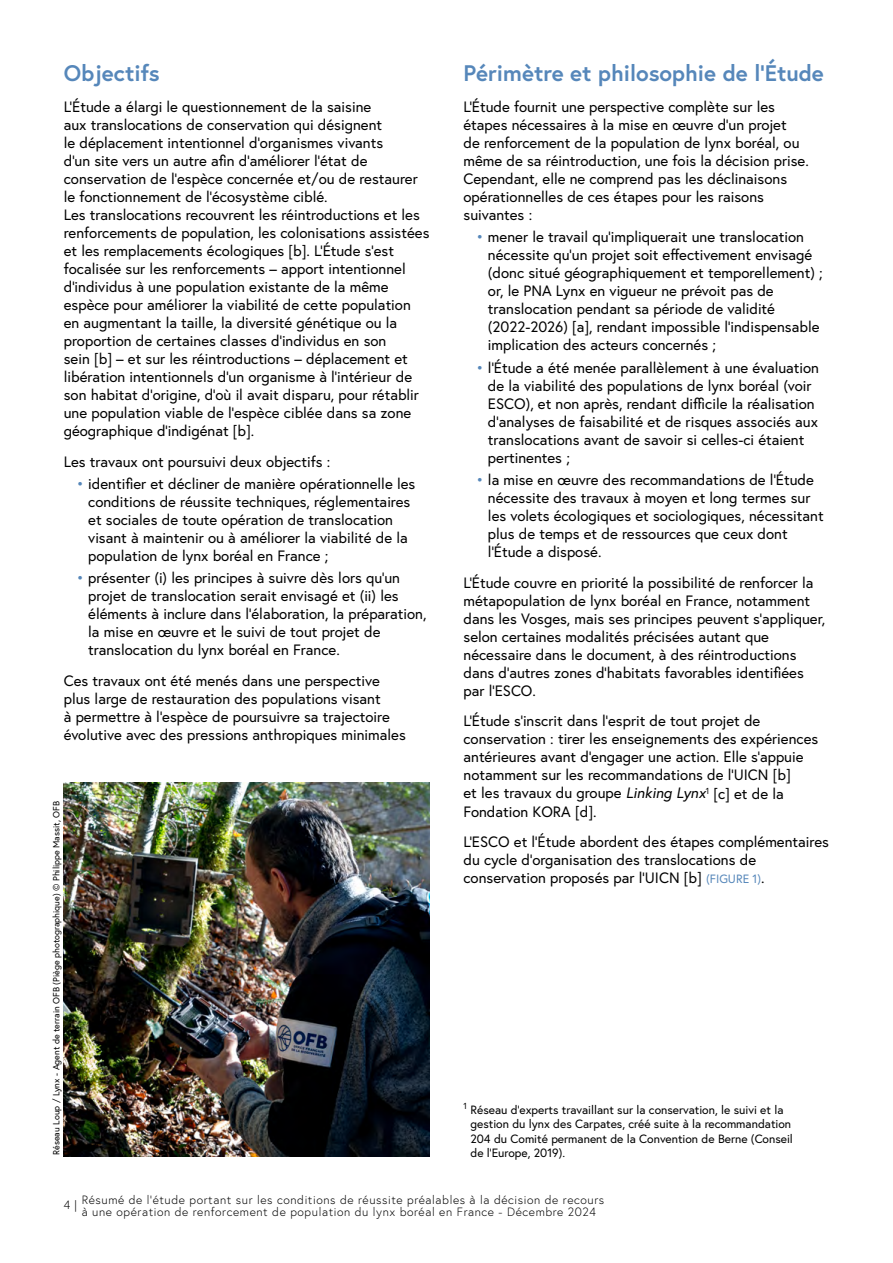
<style>
.page{position:relative;width:893px;height:1263px;background:#fff}
.page>*{position:absolute;margin:0;border:0;box-sizing:border-box;transform-origin:0 0}
.t1{font:700 22.5px "Europa";color:#5687ba}
.t2{font:15px/18px "Europa";color:#000}
.t3{font:12px/14.4px "Europa";color:#000}
.t4{font:300 12px/12px "Europa";letter-spacing:.05em;color:#000}
.t5{font:9px "Europa";color:#000}
.s1{color:#5687ba}
.s2{font-style:italic}
.s3{font-size:12px;color:#5687ba}
</style>
<div class="page">
<img style="left:64px;top:783px;width:365px;height:374px">
<h1 class="t1" style="left:463px;top:58px;width:362px">Périmètre et philosophie de l’Étude</h1>
<p class="t2" style="left:463px;top:98px;width:347px">L’Étude fournit une perspective complète sur les étapes nécessaires à la mise en œuvre d’un projet<br>de renforcement de la population de lynx boréal, ou même de sa réintroduction, une fois la décision prise.<br>Cependant, elle ne comprend pas les déclinaisons opérationnelles de ces étapes pour les raisons suivantes :</p>
<p class="t2" style="left:488px;top:228px;width:336px;text-indent:-12px"><span class="s1">•</span> mener le travail qu’impliquerait une translocation nécessite qu’un projet soit effectivement envisagé (donc situé géographiquement et temporellement) ; or, le PNA Lynx en vigueur ne prévoit pas de translocation pendant sa période de validité (2022-2026) [a], rendant impossible l’indispensable implication des acteurs concernés ;</p>
<p class="t2" style="left:488px;top:358px;width:333px;text-indent:-12px"><span class="s1">•</span> l’Étude a été menée parallèlement à une évaluation de la viabilité des populations de lynx boréal (voir ESCO), et non après, rendant difficile la réalisation d’analyses de faisabilité et de risques associés aux translocations avant de savoir si celles-ci étaient pertinentes ;</p>
<p class="t2" style="left:488px;top:470px;width:337px;text-indent:-12px"><span class="s1">•</span> la mise en œuvre des recommandations de l’Étude nécessite des travaux à moyen et long termes sur les volets écologiques et sociologiques, nécessitant plus de temps et de ressources que ceux dont l’Étude a disposé.</p>
<p class="t2" style="left:463px;top:573px;width:363px">L’Étude couvre en priorité la possibilité de renforcer la métapopulation de lynx boréal en France, notamment dans les Vosges, mais ses principes peuvent s’appliquer, selon certaines modalités précisées autant que nécessaire dans le document, à des réintroductions dans d’autres zones d’habitats favorables identifiées par l’ESCO.</p>
<p class="t2" style="left:463px;top:712px;width:356px">L’Étude s’inscrit dans l’esprit de tout projet de conservation : tirer les enseignements des expériences antérieures avant d’engager une action. Elle s’appuie notamment sur les recommandations de l’UICN [b]<br>et les travaux du groupe <span class="s2">Linking Lynx</span><sup>1</sup> [c] et de la Fondation KORA [d].</p>
<p class="t2" style="left:463px;top:833px;width:367px">L’ESCO et l’Étude abordent des étapes complémentaires du cycle d’organisation des translocations de conservation proposés par l’UICN [b] <span class="s3">(FIGURE 1)</span>.</p>
<h1 class="t1" style="left:64px;top:58px;width:97px">Objectifs</h1>
<p class="t2" style="left:64px;top:98px;width:367px">L’Étude a élargi le questionnement de la saisine<br>aux translocations de conservation qui désignent<br>le déplacement intentionnel d’organismes vivants<br>d’un site vers un autre afin d’améliorer l’état de conservation de l’espèce concernée et/ou de restaurer le fonctionnement de l’écosystème ciblé.<br>Les translocations recouvrent les réintroductions et les renforcements de population, les colonisations assistées et les remplacements écologiques [b]. L’Étude s’est focalisée sur les renforcements – apport intentionnel d’individus à une population existante de la même espèce pour améliorer la viabilité de cette population en augmentant la taille, la diversité génétique ou la proportion de certaines classes d’individus en son<br>sein [b] – et sur les réintroductions – déplacement et libération intentionnels d’un organisme à l’intérieur de son habitat d’origine, d’où il avait disparu, pour rétablir une population viable de l’espèce ciblée dans sa zone géographique d’indigénat [b].</p>
<p class="t2" style="left:64px;top:452px;width:268px">Les travaux ont poursuivi deux objectifs :</p>
<p class="t2" style="left:88px;top:475px;width:329px;text-indent:-12px"><span class="s1">•</span> identifier et décliner de manière opérationnelle les conditions de réussite techniques, réglementaires et sociales de toute opération de translocation visant à maintenir ou à améliorer la viabilité de la population de lynx boréal en France ;</p>
<p class="t2" style="left:88px;top:569px;width:340px;text-indent:-12px"><span class="s1">•</span> présenter (i) les principes à suivre dès lors qu’un projet de translocation serait envisagé et (ii) les éléments à inclure dans l’élaboration, la préparation, la mise en œuvre et le suivi de tout projet de translocation du lynx boréal en France.</p>
<p class="t2" style="left:64px;top:672px;width:344px">Ces travaux ont été menés dans une perspective plus large de restauration des populations visant<br>à permettre à l’espèce de poursuivre sa trajectoire évolutive avec des pressions anthropiques minimales</p>
<p class="t5" style="left:51px;top:1155px;width:356px;rotate:-90deg">Réseau Loup / Lynx - Agent de terrain OFB (Piège photographique) © Philippe Massit, OFB</p>
<p class="t3" style="left:470px;top:1102px;width:324px;text-indent:-7px"><sup>1</sup> Réseau d’experts travaillant sur la conservation, le suivi et la gestion du lynx des Carpates, créé suite à la recommandation<br>204 du Comité permanent de la Convention de Berne (Conseil</p>
<p class="t3" style="left:470px;top:1145px;width:96px">de l’Europe, 2019).</p>
<p class="t4" style="left:82px;top:1194px;width:524px;text-indent:-18px">4 | Résumé de l’étude portant sur les conditions de réussite préalables à la décision de recours à une opération de renforcement de population du lynx boréal en France - Décembre 2024</p>
</div>
